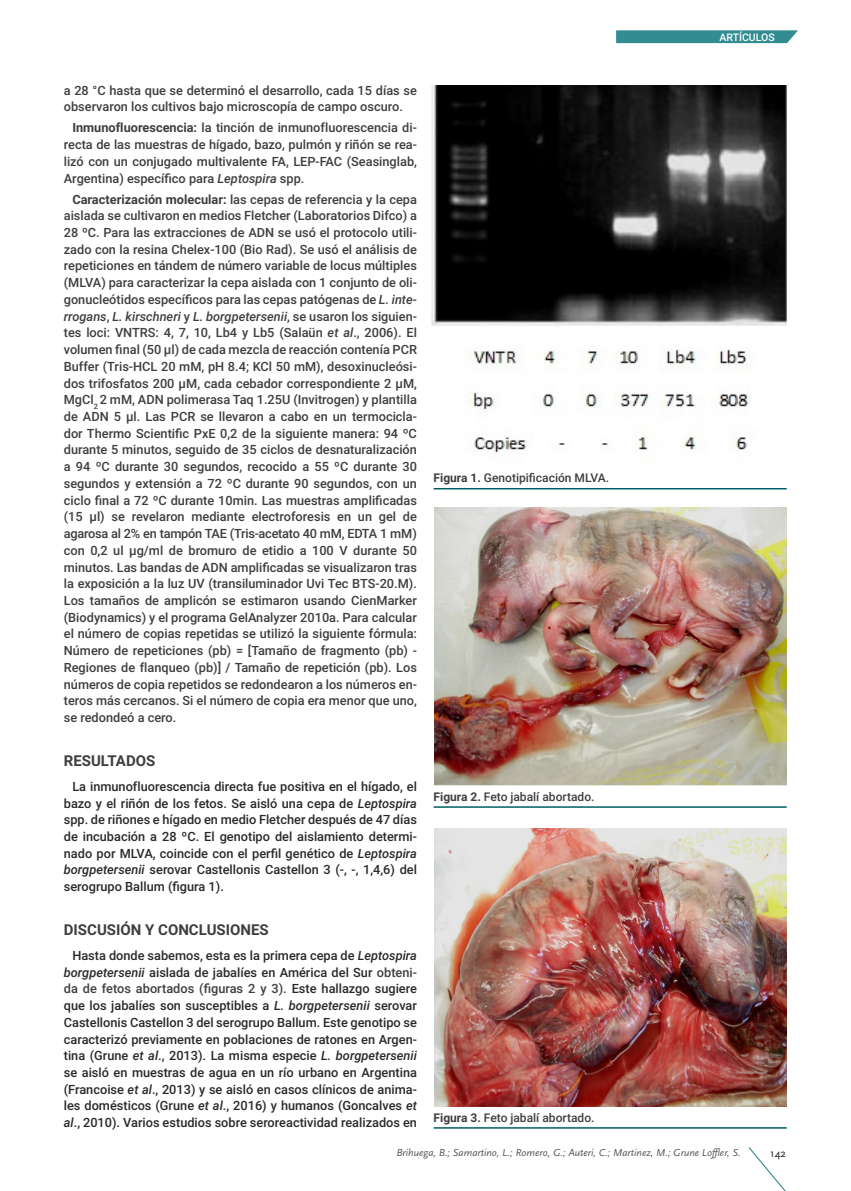
<style>
.page{position:relative;width:851px;height:1191px;background:#fff}
.page>*{position:absolute;margin:0;border:0;box-sizing:border-box;transform-origin:0 0}
.Subtitulo{font:700 15px "Roboto";color:#3e3e3f}
.Texto{font:500 12.75px/16.6px "Roboto";color:#3e3e3f;text-align:justify}
.Texto-2{font:500 12.75px/16.6px "Roboto";color:#292929;text-align:justify}
.Tabla-Epig{font:500 12px "Roboto";color:#3e3e3f}
.t1{font:11.25px "Scala Sans Pro";color:#231f20}
.t2{font:italic 10.5px "Scala Sans Pro";color:#57585a}
.t3{font:500 10.5px "Roboto";color:#fff}
.s1{font-weight:700}
.s2{font-style:italic}
.s3{color:#3e3e3f}
</style>
<div class="page">
<svg style="left:616px;top:30px;width:181px;height:13px;background:#3c9196"></svg>
<svg style="left:748px;top:1147px;width:38px;height:44px"></svg>
<hr style="left:433px;top:488px;width:353px;height:1px;background:#005f65">
<hr style="left:433px;top:806px;width:353px;height:2px;background:#005f65">
<hr style="left:433px;top:1127px;width:353px;height:1px;background:#005f65">
<img style="left:431px;top:85px;width:355px;height:368px">
<img style="left:434px;top:508px;width:352px;height:277px">
<img style="left:434px;top:829px;width:352px;height:277px">
<p class="Texto" style="left:64px;top:81px;width:354px">a 28 °C hasta que se determinó el desarrollo, cada 15 días se observaron los cultivos bajo microscopía de campo oscuro.</p>
<p class="Texto" style="left:64px;top:119px;width:354px;text-indent:9px"><span class="s1">Inmunofluorescencia:</span> la tinción de inmunofluorescencia di&shy;recta de las muestras de hígado, bazo, pulmón y riñón se rea&shy;lizó con un conjugado multivalente FA, LEP-FAC (Seasinglab, Argentina) específico para <span class="s2">Leptospira</span> spp.</p>
<p class="Texto" style="left:64px;top:190px;width:354px;text-indent:9px"><span class="s1">Caracterización molecular:</span> las cepas de referencia y la cepa aislada se cultivaron en medios Fletcher (Laboratorios Difco) a 28 ºC. Para las extracciones de ADN se usó el protocolo utili&shy;zado con la resina Chelex-100 (Bio Rad). Se usó el análisis de repeticiones en tándem de número variable de locus múltiples (MLVA) para caracterizar la cepa aislada con 1 conjunto de oli&shy;gonucleótidos específicos para las cepas patógenas de <span class="s2">L. inte&shy;rrogans</span>, <span class="s2">L. kirschneri</span> y <span class="s2">L. borgpetersenii</span>, se usaron los siguien&shy;tes loci: VNTRS: 4, 7, 10, Lb4 y Lb5 (Salaün <span class="s2">et al</span>., 2006). El volumen final (50 µl) de cada mezcla de reacción contenía PCR Buffer (Tris-HCL 20 mM, pH 8.4; KCl 50 mM), desoxinucleósi&shy;dos trifosfatos 200 µM, cada cebador correspondiente 2 µM, MgCl<sub>2</sub> 2 mM, ADN polimerasa Taq 1.25U (Invitrogen) y plantilla de ADN 5 µl. Las PCR se llevaron a cabo en un termocicla&shy;dor Thermo Scientific PxE 0,2 de la siguiente manera: 94 ºC durante 5 minutos, seguido de 35 ciclos de desnaturalización a 94 ºC durante 30 segundos, recocido a 55 ºC durante 30 segundos y extensión a 72 ºC durante 90 segundos, con un ciclo final a 72 ºC durante 10min. Las muestras amplificadas (15 µl) se revelaron mediante electroforesis en un gel de agarosa al 2% en tampón TAE (Tris-acetato 40 mM, EDTA 1 mM) con 0,2 ul µg/ml de bromuro de etidio a 100 V durante 50 minutos. Las bandas de ADN amplificadas se visualizaron tras la exposición a la luz UV (transiluminador Uvi Tec BTS-20.M).<br>Los tamaños de amplicón se estimaron usando CienMarker (Biodynamics) y el programa GelAnalyzer 2010a. Para calcular el número de copias repetidas se utilizó la siguiente fórmula:<br>Número de repeticiones (pb) = [Tamaño de fragmento (pb) - Regiones de flanqueo (pb)] / Tamaño de repetición (pb). Los números de copia repetidos se redondearon a los números en&shy;teros más cercanos. Si el número de copia era menor que uno, se redondeó a cero.</p>
<p class="Subtitulo" style="left:64px;top:749px;width:93px">RESULTADOS</p>
<p class="Texto-2" style="left:64px;top:777px;width:354px;text-indent:9px">La inmunofluorescencia directa fue positiva en el hígado, el bazo y el riñón de los fetos. Se aisló una cepa de <span class="s2">Leptospira </span>spp. de riñones e hígado en medio Fletcher después de 47 días de incubación a 28 ºC. El genotipo del aislamiento determi&shy;nado por MLVA, coincide con el perfil genético de <span class="s2">Leptospira borgpetersenii</span> serovar Castellonis Castellon 3 (-, -, 1,4,6) del serogrupo Ballum (figura 1).</p>
<p class="Subtitulo" style="left:64px;top:918px;width:206px">DISCUSIÓN Y CONCLUSIONES</p>
<p class="Texto-2" style="left:64px;top:946px;width:354px;text-indent:9px">Hasta donde sabemos, esta es la primera cepa de <span class="s2">Leptospira borgpetersenii</span> aislada de jabalíes en América del Sur <span class="s3">obteni&shy;da de fetos abortados (figuras 2 y 3).</span> Este hallazgo sugiere que los jabalíes son susceptibles a <span class="s2">L. borgpetersenii</span> serovar Castellonis Castellon 3 del serogrupo Ballum. Este genotipo se caracterizó previamente en poblaciones de ratones en Argen&shy;tina (Grune <span class="s2">et al</span>., 2013). La misma especie <span class="s2">L. borgpetersenii </span>se aisló en muestras de agua en un río urbano en Argentina (Francoise <span class="s2">et al</span>., 2013) y se aisló en casos clínicos de anima&shy;les domésticos (Grune <span class="s2">et al</span>., 2016) y humanos (Goncalves <span class="s2">et al</span>., 2010). Varios estudios sobre seroreactividad realizados en</p>
<p class="Tabla-Epig" style="left:433px;top:469px;width:177px"><span class="s1">Figura 1.</span> Genotipificación MLVA.</p>
<p class="Tabla-Epig" style="left:433px;top:788px;width:162px"><span class="s1">Figura 2.</span> Feto jabalí abortado.</p>
<p class="Tabla-Epig" style="left:433px;top:1108px;width:162px"><span class="s1">Figura 3.</span> Feto jabalí abortado.</p>
<p class="t3" style="left:719px;top:30px;width:57px">ARTÍCULOS</p>
<p class="t2" style="left:396px;top:1146px;width:346px">Brihuega, B.; Samartino, L.; Romero, G.; Auteri, C.; Martinez, M.; Grune Loffler, S.</p>
<p class="t1" style="left:770px;top:1146px;width:17px">142</p>
</div>
